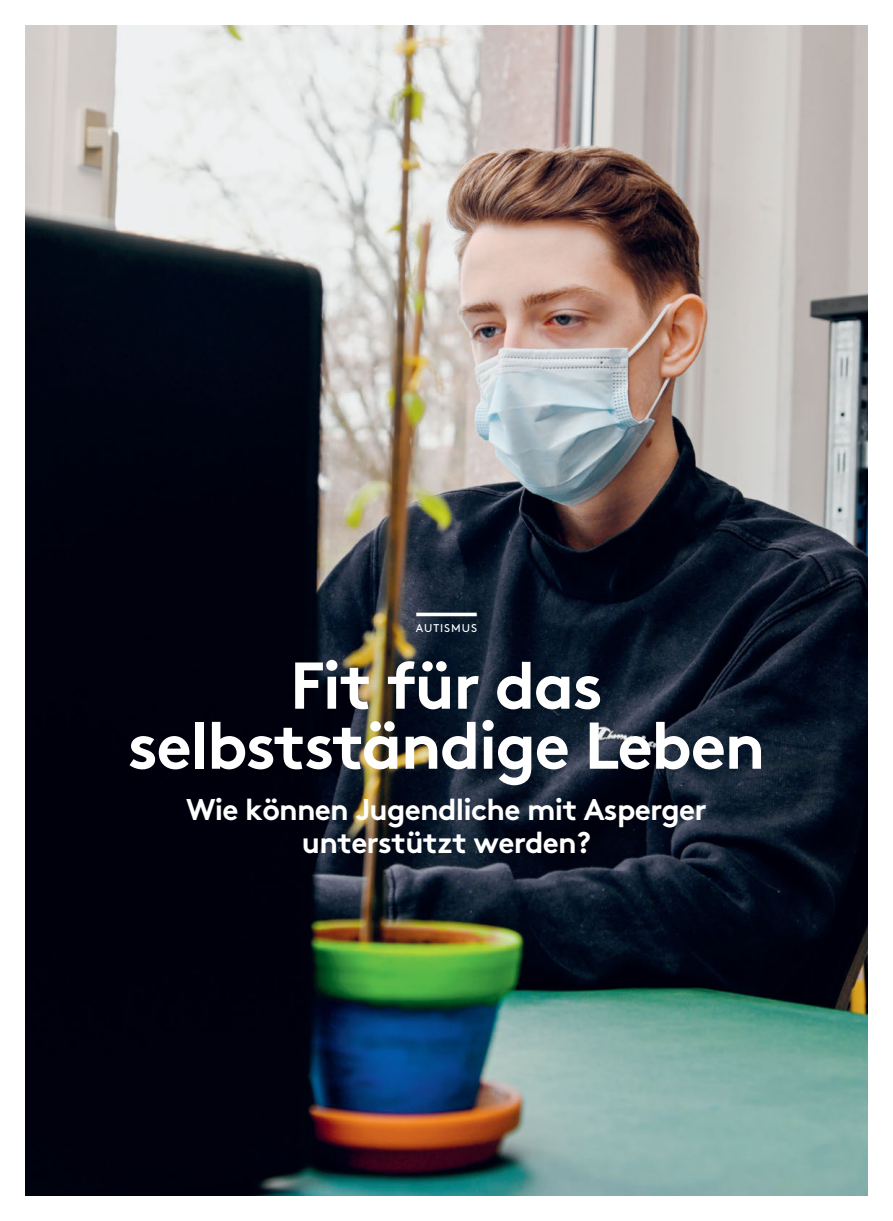
<style>
.page{position:relative;width:893px;height:1221px;background:#fff}
.page>*{position:absolute;margin:0;border:0;box-sizing:border-box;transform-origin:0 0}
.t1{font:700 66px/60px "Brown Pro";letter-spacing:-.025em;color:#fff;text-align:center}
.t2{font:700 30px/33px "Brown Pro";letter-spacing:-.025em;color:#fff;text-align:center}
.t3{font:11.25px "Brown Pro";letter-spacing:.09em;color:#fff}
</style>
<div class="page">
<img style="left:26px;top:26px;width:841px;height:1169px">
<svg style="left:416px;top:612px;width:61px;height:4px"></svg>
<p class="t3" style="left:416px;top:619px;width:63px">AUTISMUS</p>
<h1 class="t1" style="left:128px;top:648px;width:639px">Fit für das selbstständige Leben</h1>
<p class="t2" style="left:186px;top:789px;width:522px">Wie können Jugendliche mit Asperger unterstützt werden?</p>
</div>
